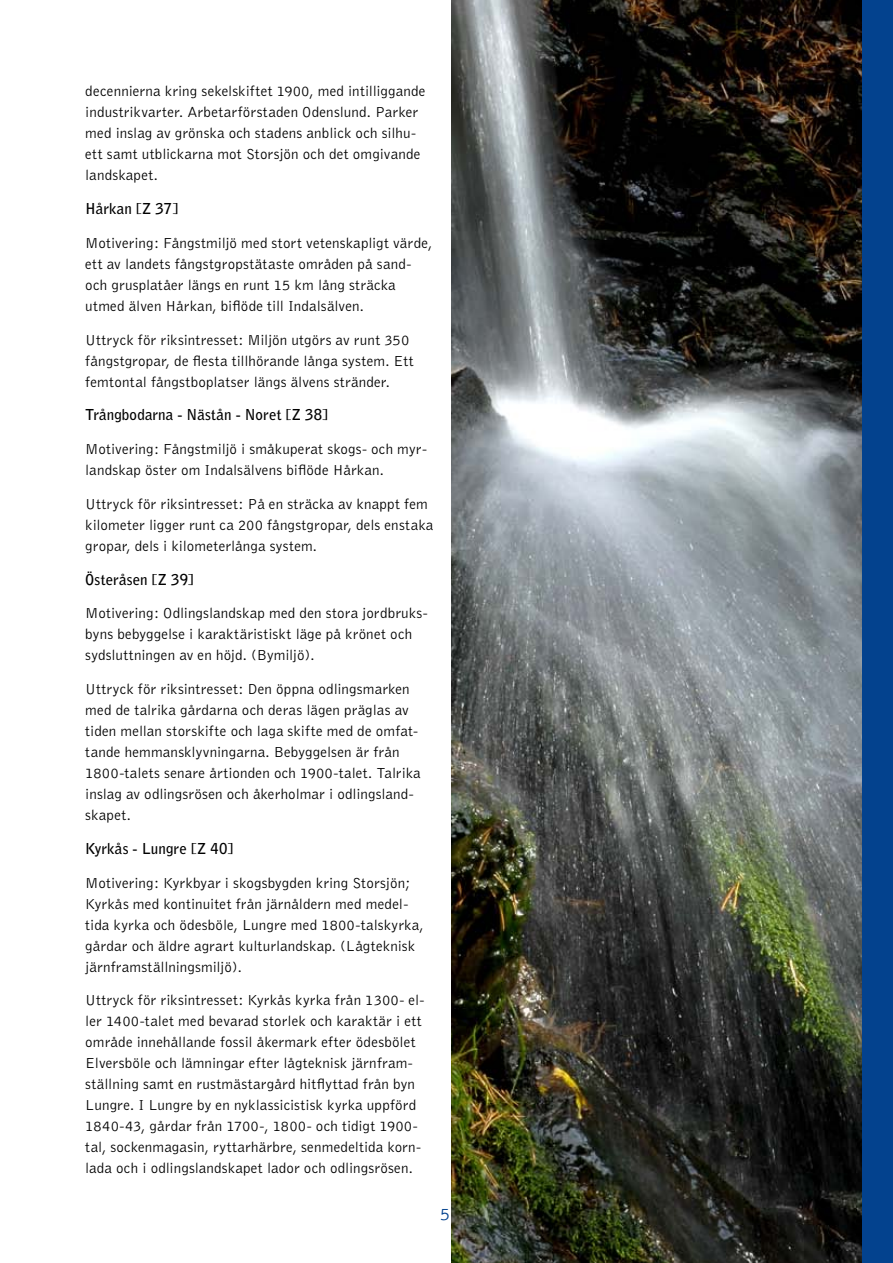
<style>
.page{position:relative;width:893px;height:1263px;background:#fff}
.page>*{position:absolute;margin:0;border:0;box-sizing:border-box;transform-origin:0 0}
.t1{font:300 18px "Bell Gothic";color:#03428e}
.t2{font:300 15px/21px "Bell Gothic";letter-spacing:.01em;color:#000}
.t3{font:700 15px "Bell Gothic";letter-spacing:.005em;color:#000}
</style>
<div class="page">
<img style="left:451px;top:0;width:412px;height:1263px">
<div style="left:863px;top:0;width:30px;height:1263px;background:#03428e"></div>
<p class="t2" style="left:85px;top:81px;width:342px">decennierna kring sekelskiftet 1900, med intilliggande industrikvarter. Arbetarförstaden Odenslund. Parker med inslag av grönska och stadens anblick och silhu&shy;ett samt utblickarna mot Storsjön och det omgivande landskapet.</p>
<p class="t3" style="left:85px;top:200px;width:94px">Hårkan [Z 37]</p>
<p class="t2" style="left:85px;top:233px;width:348px">Motivering: Fångstmiljö med stort vetenskapligt värde, ett av landets fångstgropstätaste områden på sand&shy;och grusplatåer längs en runt 15 km lång sträcka utmed älven Hårkan, biflöde till Indalsälven.</p>
<p class="t2" style="left:85px;top:329px;width:330px">Uttryck för riksintresset: Miljön utgörs av runt 350 fångstgropar, de flesta tillhörande långa system. Ett femtontal fångstboplatser längs älvens stränder.</p>
<p class="t3" style="left:85px;top:406px;width:244px">Trångbodarna - Nästån - Noret [Z 38]</p>
<p class="t2" style="left:85px;top:439px;width:343px">Motivering: Fångstmiljö i småkuperat skogs- och myr&shy;landskap öster om Indalsälvens biflöde Hårkan.</p>
<p class="t2" style="left:85px;top:494px;width:350px">Uttryck för riksintresset: På en sträcka av knappt fem kilometer ligger runt ca 200 fångstgropar, dels enstaka gropar, dels i kilometerlånga system.</p>
<p class="t3" style="left:85px;top:570px;width:110px">Österåsen [Z 39]</p>
<p class="t2" style="left:85px;top:603px;width:344px">Motivering: Odlingslandskap med den stora jordbruks&shy;byns bebyggelse i karaktäristiskt läge på krönet och sydsluttningen av en höjd. (Bymiljö).</p>
<p class="t2" style="left:85px;top:679px;width:337px">Uttryck för riksintresset: Den öppna odlingsmarken med de talrika gårdarna och deras lägen präglas av tiden mellan storskifte och laga skifte med de omfat&shy;tande hemmansklyvningarna. Bebyggelsen är från 1800-talets senare årtionden och 1900-talet. Talrika inslag av odlingsrösen och åkerholmar i odlingsland&shy;skapet.</p>
<p class="t3" style="left:85px;top:839px;width:150px">Kyrkås - Lungre [Z 40]</p>
<p class="t2" style="left:85px;top:872px;width:340px">Motivering: Kyrkbyar i skogsbygden kring Storsjön; Kyrkås med kontinuitet från järnåldern med medel&shy;tida kyrka och ödesböle, Lungre med 1800-talskyrka, gårdar och äldre agrart kulturlandskap. (Lågteknisk järnframställningsmiljö).</p>
<p class="t2" style="left:85px;top:990px;width:341px">Uttryck för riksintresset: Kyrkås kyrka från 1300- el&shy;ler 1400-talet med bevarad storlek och karaktär i ett område innehållande fossil åkermark efter ödesbölet Elversböle och lämningar efter lågteknisk järnfram&shy;ställning samt en rustmästargård hitflyttad från byn Lungre. I Lungre by en nyklassicistisk kyrka uppförd 1840-43, gårdar från 1700-, 1800- och tidigt 1900- tal, sockenmagasin, ryttarhärbre, senmedeltida korn&shy;lada och i odlingslandskapet lador och odlingsrösen.</p>
<p class="t1" style="left:440px;top:1204px;width:12px">5</p>
</div>
